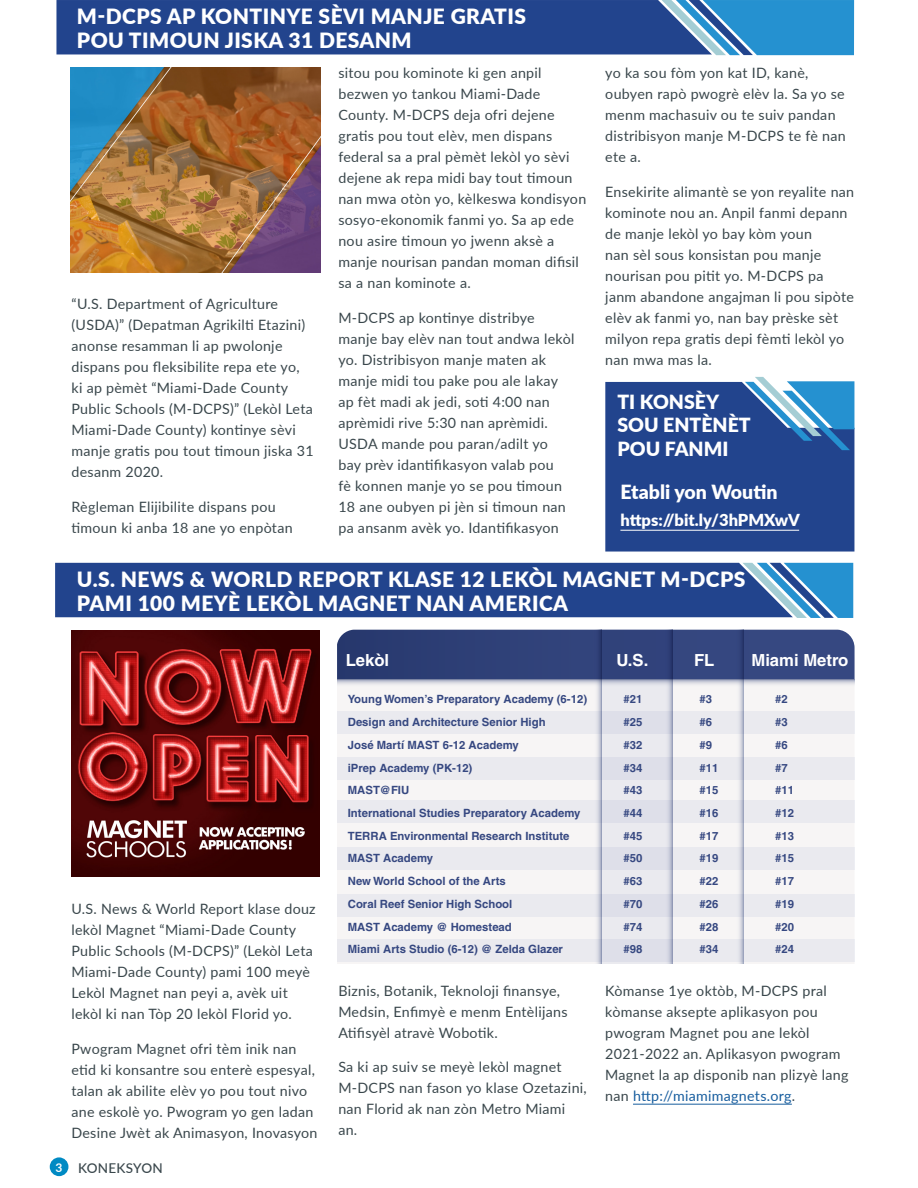
<style>
.page{position:relative;width:918px;height:1188px;background:#fff}
.page>*{position:absolute;margin:0;border:0;box-sizing:border-box;transform-origin:0 0}
.t1{font:900 21px/24px "Lato";letter-spacing:.02em;color:#fff}
.t2{font:900 19.5px "Lato";color:#fff}
.t3{font:700 16.65px "Helvetica";color:#fff}
.t4{font:900 16.5px "Lato";color:#fff}
.t5{font:14.25px/21px "Lato";letter-spacing:.02em;color:#3a474c}
.t6{font:500 13.5px "Lato";letter-spacing:.02em;color:#3a474c}
.t7{font:700 12px "Lato";color:#fff}
.t8{font:700 11.4px/22.6px "Helvetica";color:#364881}
.s1{color:#175d9e}
</style>
<div class="page">
<div style="left:50px;top:1157px;width:18px;height:19px;background:#008ac3;border-radius:50%"></div>
<svg style="left:56px;top:0;width:798px;height:55px;background:#2a579c"></svg>
<img style="left:70px;top:67px;width:250px;height:206px">
<hr style="left:633px;top:1104px;width:159px;height:1px;background:#175d9e">
<svg style="left:55px;top:563px;width:798px;height:55px;background:#2a5095"></svg>
<img style="left:71px;top:630px;width:248px;height:246px">
<div style="left:337px;top:688px;width:518px;height:275px;background:#f7f5f5"></div>
<svg style="left:337px;top:630px;width:518px;height:49px;background:#31437a"></svg>
<svg style="left:601px;top:630px;width:63px;height:333px;background:#b8bdcf"></svg>
<div style="left:337px;top:711px;width:518px;height:23px;background:#eaeaef"></div>
<div style="left:337px;top:757px;width:518px;height:23px;background:#eaeaef"></div>
<div style="left:337px;top:801px;width:518px;height:22px;background:#eaeaef"></div>
<div style="left:337px;top:848px;width:518px;height:22px;background:#eaeaef"></div>
<div style="left:337px;top:894px;width:518px;height:23px;background:#eaeaef"></div>
<div style="left:337px;top:939px;width:518px;height:23px;background:#eaeaef"></div>
<svg style="left:592px;top:630px;width:9px;height:333px"></svg>
<svg style="left:664px;top:630px;width:8px;height:333px"></svg>
<svg style="left:735px;top:630px;width:8px;height:333px"></svg>
<svg style="left:337px;top:679px;width:518px;height:9px"></svg>
<svg style="left:605px;top:377px;width:249px;height:175px;background:#2d5498"></svg>
<hr style="left:620px;top:530px;width:179px;height:1px;background:#fff">
<p class="t1" style="left:77px;top:3px;width:451px">M-DCPS AP KONTINYE SÈVI MANJE GRATIS<br>POU TIMOUN JISKA 31 DESANM</p>
<p class="t5" style="left:72px;top:293px;width:244px">“U.S. Department of Agriculture (USDA)” (Depatman Agrikilti Etazini) anonse resamman li ap pwolonje dispans pou fleksibilite repa ete yo, ki ap pèmèt “Miami-Dade County<br>Public Schools (M-DCPS)” (Lekòl Leta<br>Miami-Dade County) kontinye sèvi manje gratis pou tout timoun jiska 31 desanm 2020.</p>
<p class="t5" style="left:72px;top:496px;width:223px">Règleman Elijibilite dispans pou timoun ki anba 18 ane yo enpòtan</p>
<p class="t5" style="left:338px;top:62px;width:218px">sitou pou kominote ki gen anpil bezwen yo tankou Miami-Dade<br>County. M-DCPS deja ofri dejene</p>
<p class="t5" style="left:338px;top:125px;width:215px">gratis pou tout elèv, men dispans</p>
<p class="t5" style="left:338px;top:146px;width:249px">federal sa a pral pèmèt lekòl yo sèvi dejene ak repa midi bay tout timoun nan mwa otòn yo, kèlkeswa kondisyon sosyo-ekonomik fanmi yo. Sa ap ede nou asire timoun yo jwenn aksè a manje nourisan pandan moman difisil sa a nan kominote a.</p>
<p class="t5" style="left:338px;top:307px;width:237px">M-DCPS ap kontinye distribye manje bay elèv nan tout andwa lekòl yo. Distribisyon manje maten ak manje midi tou pake pou ale lakay ap fèt madi ak jedi, soti 4:00 nan aprèmidi rive 5:30 nan aprèmidi.<br>USDA mande pou paran/adilt yo<br>bay prèv idantifikasyon valab pou<br>fè konnen manje yo se pou timoun<br>18 ane oubyen pi jèn si timoun nan pa ansanm avèk yo. Idantifikasyon</p>
<p class="t5" style="left:605px;top:62px;width:242px">yo ka sou fòm yon kat ID, kanè, oubyen rapò pwogrè elèv la. Sa yo se menm machasuiv ou te suiv pandan distribisyon manje M-DCPS te fè nan ete a.</p>
<p class="t5" style="left:605px;top:181px;width:250px">Ensekirite alimantè se yon reyalite nan kominote nou an. Anpil fanmi depann de manje lekòl yo bay kòm youn<br>nan sèl sous konsistan pou manje nourisan pou pitit yo. M-DCPS pa janm abandone angajman li pou sipòte elèv ak fanmi yo, nan bay prèske sèt milyon repa gratis depi fèmti lekòl yo nan mwa mas la.</p>
<p class="t2" style="left:617px;top:387px;width:103px">TI KONSÈY</p>
<p class="t2" style="left:617px;top:411px;width:135px">SOU ENTÈNÈT</p>
<p class="t2" style="left:617px;top:434px;width:113px">POU FANMI</p>
<p class="t2" style="left:620px;top:478px;width:159px">Etabli yon Woutin</p>
<p class="t4" style="left:620px;top:508px;width:181px">https://bit.ly/3hPMXwV</p>
<p class="t1" style="left:77px;top:566px;width:670px">U.S. NEWS &amp; WORLD REPORT KLASE 12 LEKÒL MAGNET M-DCPS</p>
<p class="t1" style="left:77px;top:590px;width:493px">PAMI 100 MEYÈ LEKÒL MAGNET NAN AMERICA</p>
<p class="t5" style="left:71px;top:898px;width:246px">U.S. News &amp; World Report klase douz lekòl Magnet “Miami-Dade County Public Schools (M-DCPS)” (Lekòl Leta Miami-Dade County) pami 100 meyè Lekòl Magnet nan peyi a, avèk uit lekòl ki nan Tòp 20 lekòl Florid yo.</p>
<p class="t5" style="left:71px;top:1037px;width:248px">Pwogram Magnet ofri tèm inik nan etid ki konsantre sou enterè espesyal, talan ak abilite elèv yo pou tout nivo ane eskolè yo. Pwogram yo gen ladan Desine Jwèt ak Animasyon, Inovasyon</p>
<p class="t7" style="left:56px;top:1158px;width:8px">3</p>
<p class="t6" style="left:78px;top:1158px;width:86px">KONEKSYON</p>
<p class="t3" style="left:346px;top:650px;width:45px">Lekòl</p>
<p class="t3" style="left:616px;top:650px;width:33px">U.S.</p>
<p class="t3" style="left:694px;top:650px;width:22px">FL</p>
<p class="t3" style="left:751px;top:650px;width:98px">Miami Metro</p>
<p class="t8" style="left:348px;top:688px;width:241px">Young Women’s Preparatory Academy (6-12)<br>Design and Architecture Senior High<br>José Martí MAST 6-12 Academy<br>iPrep Academy (PK-12)<br>MAST@FIU<br>International Studies Preparatory Academy<br>TERRA Environmental Research Institute<br>MAST Academy<br>New World School of the Arts<br>Coral Reef Senior High School<br>MAST Academy @ Homestead<br>Miami Arts Studio (6-12) @ Zelda Glazer</p>
<p class="t8" style="left:624px;top:688px;width:20px">#21</p>
<p class="t8" style="left:699px;top:688px;width:14px">#3</p>
<p class="t8" style="left:775px;top:688px;width:14px">#2</p>
<p class="t8" style="left:624px;top:711px;width:20px">#25</p>
<p class="t8" style="left:699px;top:711px;width:14px">#6</p>
<p class="t8" style="left:775px;top:711px;width:14px">#3</p>
<p class="t8" style="left:624px;top:733px;width:20px">#32</p>
<p class="t8" style="left:699px;top:733px;width:14px">#9</p>
<p class="t8" style="left:775px;top:733px;width:14px">#6</p>
<p class="t8" style="left:624px;top:756px;width:20px">#34</p>
<p class="t8" style="left:699px;top:756px;width:20px">#11</p>
<p class="t8" style="left:775px;top:756px;width:14px">#7</p>
<p class="t8" style="left:624px;top:779px;width:20px">#43</p>
<p class="t8" style="left:699px;top:779px;width:20px">#15</p>
<p class="t8" style="left:775px;top:779px;width:20px">#11</p>
<p class="t8" style="left:624px;top:801px;width:20px">#44</p>
<p class="t8" style="left:699px;top:801px;width:20px">#16</p>
<p class="t8" style="left:775px;top:801px;width:20px">#12</p>
<p class="t8" style="left:624px;top:824px;width:20px">#45</p>
<p class="t8" style="left:699px;top:824px;width:20px">#17</p>
<p class="t8" style="left:775px;top:824px;width:20px">#13</p>
<p class="t8" style="left:624px;top:847px;width:20px">#50</p>
<p class="t8" style="left:699px;top:847px;width:20px">#19</p>
<p class="t8" style="left:775px;top:847px;width:20px">#15</p>
<p class="t8" style="left:624px;top:870px;width:20px">#63</p>
<p class="t8" style="left:699px;top:870px;width:20px">#22</p>
<p class="t8" style="left:775px;top:870px;width:20px">#17</p>
<p class="t8" style="left:624px;top:892px;width:20px">#70</p>
<p class="t8" style="left:699px;top:892px;width:20px">#26</p>
<p class="t8" style="left:775px;top:892px;width:20px">#19</p>
<p class="t8" style="left:624px;top:915px;width:20px">#74</p>
<p class="t8" style="left:699px;top:915px;width:20px">#28</p>
<p class="t8" style="left:775px;top:915px;width:20px">#20</p>
<p class="t8" style="left:624px;top:938px;width:20px">#98</p>
<p class="t8" style="left:699px;top:938px;width:20px">#34</p>
<p class="t8" style="left:775px;top:938px;width:20px">#24</p>
<p class="t5" style="left:338px;top:980px;width:231px">Biznis, Botanik, Teknoloji finansye,<br>Medsin, Enfimyè e menm Entèlijans<br>Atifisyèl atravè Wobotik.</p>
<p class="t5" style="left:338px;top:1056px;width:250px">Sa ki ap suiv se meyè lekòl magnet<br>M-DCPS nan fason yo klase Ozetazini, nan Florid ak nan zòn Metro Miami an.</p>
<p class="t5" style="left:605px;top:980px;width:245px">Kòmanse 1ye oktòb, M-DCPS pral kòmanse aksepte aplikasyon pou pwogram Magnet pou ane lekòl<br>2021-2022 an. Aplikasyon pwogram<br>Magnet la ap disponib nan plizyè lang nan <span class="s1">http://miamimagnets.org</span>.</p>
</div>
